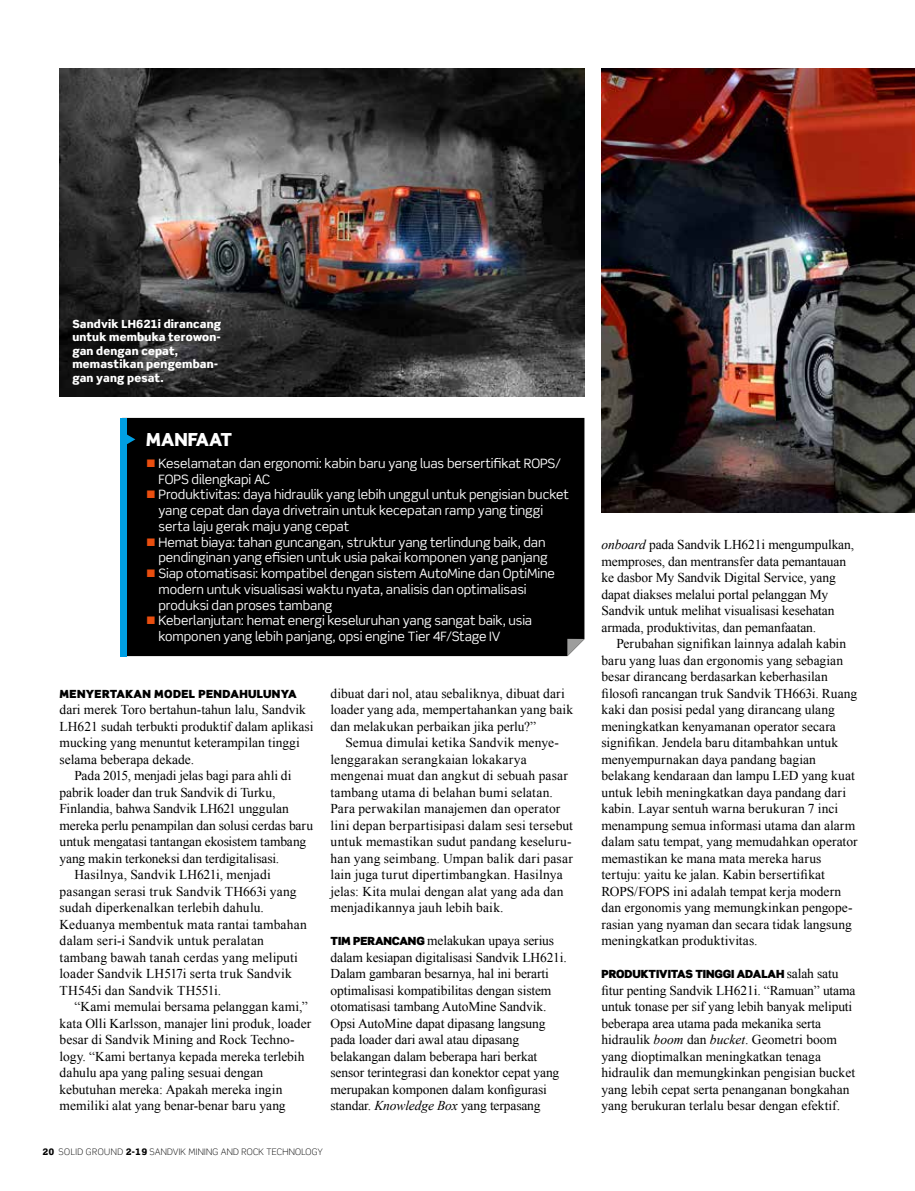
<style>
.page{position:relative;width:915px;height:1191px;background:#fff}
.page>*{position:absolute;margin:0;border:0;box-sizing:border-box;transform-origin:0 0}
.t1{font:900 18px "Scene Pro";color:#fff}
.t2{font:13.5px/16.5px "Times New Roman WGL";color:#000}
.t3{font:12.9px/15.8px "Scene Pro";letter-spacing:-.01em;color:#fff}
.t4{font:900 11.25px/13.5px "Scene Pro";letter-spacing:.015em;color:#fff}
.t5{font:900 11.25px "Scene Pro";letter-spacing:-.01em;color:#000}
.t6{font:900 11.25px "Scene Pro";letter-spacing:.03em;color:#000}
.t7{font:300 9px "Scene Pro";letter-spacing:.025em;color:#000}
.s1{color:#e94e0f}
.s2{font-family:"Scene Pro";font-weight:900;font-size:11.25px}
.s3{font-style:italic}
.s4{font-weight:900}
.s5{font-family:"Times New Roman WGL";font-weight:400;font-size:13.5px}
</style>
<div class="page">
<div style="left:127px;top:418px;width:457px;height:238px;background:#000"></div>
<svg style="left:127px;top:434px;width:8px;height:10px"></svg>
<svg style="left:567px;top:639px;width:17px;height:17px"></svg>
<div style="left:120px;top:418px;width:7px;height:238px;background:#009fe3"></div>
<img style="left:601px;top:68px;width:313px;height:445px">
<img style="left:60px;top:68px;width:524px;height:329px">
<p class="t4" style="left:72px;top:317px;width:150px">Sandvik LH621i dirancang untuk membuka terowon&shy;gan dengan cepat, memastikan pengemban&shy;gan yang pesat.</p>
<h1 class="t1" style="left:146px;top:428px;width:88px">MANFAAT</h1>
<p class="t3" style="left:158px;top:455px;width:404px;text-indent:-12px"><span class="s1">■</span> Keselamatan dan ergonomi: kabin baru yang luas bersertifikat ROPS/<br>FOPS dilengkapi AC</p>
<p class="t3" style="left:158px;top:486px;width:412px;text-indent:-12px"><span class="s1">■</span> Produktivitas: daya hidraulik yang lebih unggul untuk pengisian bucket yang cepat dan daya drivetrain untuk kecepatan ramp yang tinggi serta laju gerak maju yang cepat</p>
<p class="t3" style="left:146px;top:534px;width:403px;text-align:right"><span class="s1">■</span> Hemat biaya: tahan guncangan, struktur yang terlindung baik, dan pendinginan yang efisien untuk usia pakai komponen yang panjang</p>
<p class="t3" style="left:158px;top:565px;width:398px;text-indent:-12px"><span class="s1">■</span> Siap otomatisasi: kompatibel dengan sistem AutoMine dan OptiMine modern untuk visualisasi waktu nyata, analisis dan optimalisasi produksi dan proses tambang</p>
<p class="t3" style="left:158px;top:612px;width:375px;text-indent:-12px"><span class="s1">■</span> Keberlanjutan: hemat energi keseluruhan yang sangat baik, usia komponen yang lebih panjang, opsi engine Tier 4F/Stage IV</p>
<p class="t6" style="left:60px;top:686px;width:238px">MENYERTAKAN MODEL PENDAHULUNYA</p>
<p class="t2" style="left:60px;top:701px;width:248px">dari merek Toro bertahun-tahun lalu, Sandvik</p>
<p class="t2" style="left:60px;top:718px;width:255px">LH621 sudah terbukti produktif dalam aplikasi</p>
<p class="t2" style="left:60px;top:734px;width:241px">mucking yang menuntut keterampilan tinggi</p>
<p class="t2" style="left:60px;top:751px;width:136px">selama beberapa dekade.</p>
<p class="t2" style="left:74px;top:767px;width:218px">Pada 2015, menjadi jelas bagi para ahli di</p>
<p class="t2" style="left:60px;top:784px;width:217px">pabrik loader dan truk Sandvik di Turku,</p>
<p class="t2" style="left:60px;top:800px;width:231px">Finlandia, bahwa Sandvik LH621 unggulan</p>
<p class="t2" style="left:60px;top:817px;width:255px">mereka perlu penampilan dan solusi cerdas baru</p>
<p class="t2" style="left:60px;top:833px;width:248px">untuk mengatasi tantangan ekosistem tambang</p>
<p class="t2" style="left:60px;top:849px;width:221px">yang makin terkoneksi dan terdigitalisasi.</p>
<p class="t2" style="left:74px;top:866px;width:198px">Hasilnya, Sandvik LH621i, menjadi</p>
<p class="t2" style="left:60px;top:882px;width:238px">pasangan serasi truk Sandvik TH663i yang</p>
<p class="t2" style="left:60px;top:899px;width:206px">sudah diperkenalkan terlebih dahulu.</p>
<p class="t2" style="left:60px;top:915px;width:249px">Keduanya membentuk mata rantai tambahan</p>
<p class="t2" style="left:60px;top:932px;width:206px">dalam seri-i Sandvik untuk peralatan</p>
<p class="t2" style="left:60px;top:948px;width:240px">tambang bawah tanah cerdas yang meliputi</p>
<p class="t2" style="left:60px;top:965px;width:234px">loader Sandvik LH517i serta truk Sandvik</p>
<p class="t2" style="left:60px;top:981px;width:163px">TH545i dan Sandvik TH551i.</p>
<p class="t2" style="left:74px;top:998px;width:235px">“Kami memulai bersama pelanggan kami,”</p>
<p class="t2" style="left:60px;top:1014px;width:253px">kata Olli Karlsson, manajer lini produk, loader</p>
<p class="t2" style="left:60px;top:1031px;width:236px">besar di Sandvik Mining and Rock Techno-</p>
<p class="t2" style="left:60px;top:1047px;width:246px">logy. “Kami bertanya kepada mereka terlebih</p>
<p class="t2" style="left:60px;top:1064px;width:205px">dahulu apa yang paling sesuai dengan</p>
<p class="t2" style="left:60px;top:1080px;width:224px">kebutuhan mereka: Apakah mereka ingin</p>
<p class="t2" style="left:60px;top:1097px;width:227px">memiliki alat yang benar-benar baru yang</p>
<p class="t2" style="left:330px;top:684px;width:244px">dibuat dari nol, atau sebaliknya, dibuat dari loader yang ada, mempertahankan yang baik dan melakukan perbaikan jika perlu?”</p>
<p class="t2" style="left:330px;top:734px;width:244px;text-indent:15px">Semua dimulai ketika Sandvik menye&shy;lenggarakan serangkaian lokakarya mengenai muat dan angkut di sebuah pasar tambang utama di belahan bumi selatan.<br>Para perwakilan manajemen dan operator lini depan berpartisipasi dalam sesi tersebut untuk memastikan sudut pandang keseluru&shy;han yang seimbang. Umpan balik dari pasar lain juga turut dipertimbangkan. Hasilnya jelas: Kita mulai dengan alat yang ada dan menjadikannya jauh lebih baik.</p>
<p class="t2" style="left:330px;top:932px;width:238px"><span class="s2">TIM PERANCANG</span> melakukan upaya serius dalam kesiapan digitalisasi Sandvik LH621i.<br>Dalam gambaran besarnya, hal ini berarti optimalisasi kompatibilitas dengan sistem otomatisasi tambang AutoMine Sandvik.<br>Opsi AutoMine dapat dipasang langsung pada loader dari awal atau dipasang belakangan dalam beberapa hari berkat sensor terintegrasi dan konektor cepat yang merupakan komponen dalam konfigurasi standar. <span class="s3">Knowledge Box</span> yang terpasang</p>
<p class="t7" style="left:43px;top:1146px;width:282px"><span class="s4">20</span> SOLID GROUND <span class="s4">2-19</span> SANDVIK MINING AND ROCK TECHNOLOGY</p>
<p class="t2" style="left:601px;top:536px;width:254px"><span class="s3">onboard</span> pada Sandvik LH621i mengumpulkan, memproses, dan mentransfer data pemantauan ke dasbor My Sandvik Digital Service, yang dapat diakses melalui portal pelanggan My Sandvik untuk melihat visualisasi kesehatan armada, produktivitas, dan pemanfaatan.</p>
<p class="t2" style="left:601px;top:635px;width:257px;text-indent:15px">Perubahan signifikan lainnya adalah kabin baru yang luas dan ergonomis yang sebagian besar dirancang berdasarkan keberhasilan filosofi rancangan truk Sandvik TH663i. Ruang kaki dan posisi pedal yang dirancang ulang meningkatkan kenyamanan operator secara signifikan. Jendela baru ditambahkan untuk menyempurnakan daya pandang bagian belakang kendaraan dan lampu LED yang kuat untuk lebih meningkatkan daya pandang dari kabin. Layar sentuh warna berukuran 7 inci menampung semua informasi utama dan alarm dalam satu tempat, yang memudahkan operator memastikan ke mana mata mereka harus tertuju: yaitu ke jalan. Kabin bersertifikat ROPS/FOPS ini adalah tempat kerja modern dan ergonomis yang memungkinkan pengope&shy;rasian yang nyaman dan secara tidak langsung meningkatkan produktivitas.</p>
<p class="t5" style="left:601px;top:967px;width:238px">PRODUKTIVITAS TINGGI ADALAH <span class="s5">salah satu</span></p>
<p class="t2" style="left:601px;top:982px;width:255px">fitur penting Sandvik LH621i. “Ramuan” utama untuk tonase per sif yang lebih banyak meliputi beberapa area utama pada mekanika serta hidraulik <span class="s3">boom</span> dan <span class="s3">bucket</span>. Geometri boom yang dioptimalkan meningkatkan tenaga hidraulik dan memungkinkan pengisian bucket yang lebih cepat serta penanganan bongkahan yang berukuran terlalu besar dengan efektif.</p>
</div>
